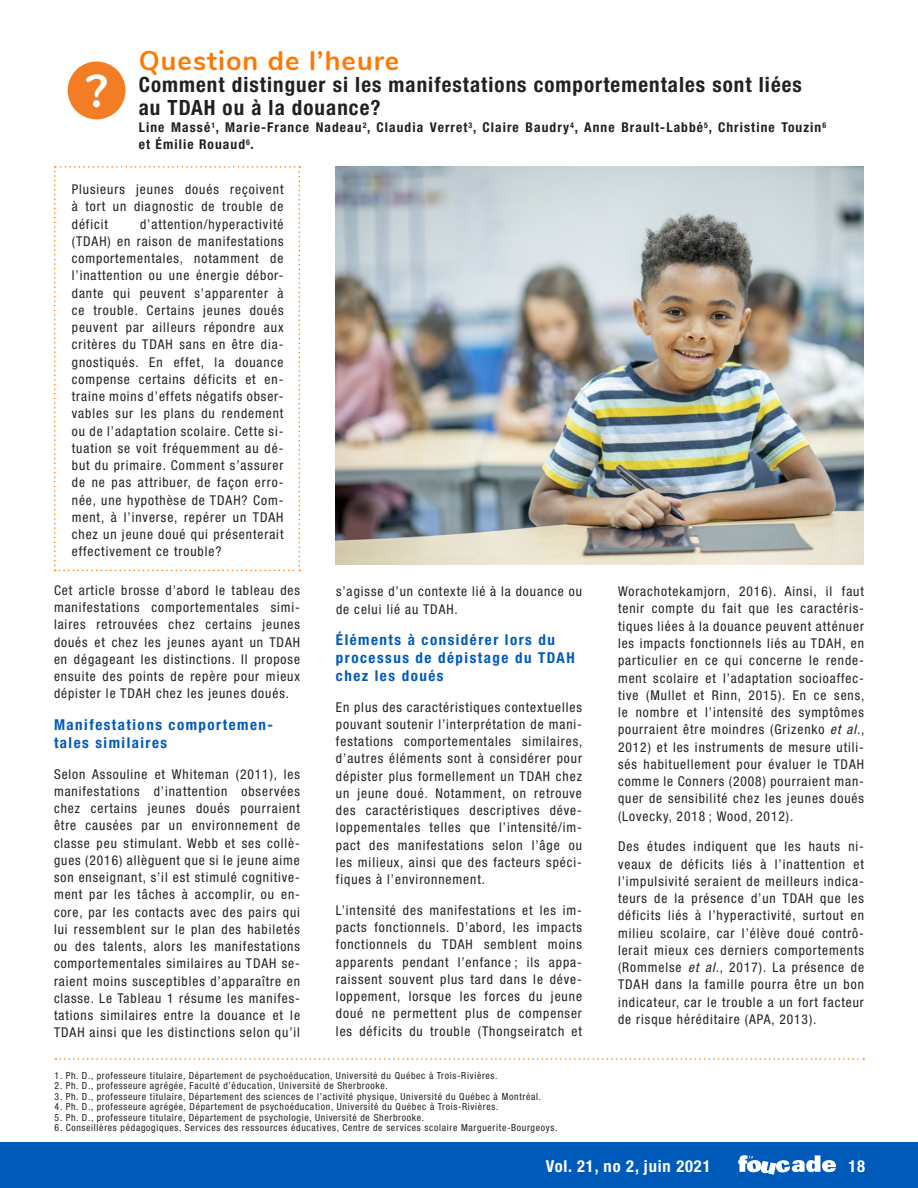
<style>
.page{position:relative;width:918px;height:1188px;background:#fff}
.page>*{position:absolute;margin:0;border:0;box-sizing:border-box;transform-origin:0 0}
.t1{font:700 46.05px "Nunito";color:#fff}
.t2{font:700 27px "Nunito";letter-spacing:.04em;color:#ff7800}
.t3{font:700 condensed 21px/22.5px "Helvetica Neue LT Std";letter-spacing:.05em;color:#231f20}
.t4{font:700 condensed 16.5px "Helvetica Neue LT Std";letter-spacing:.05em;color:#fff}
.t5{font:700 condensed 15px/18px "Helvetica Neue LT Std";letter-spacing:.1em;color:#005aba}
.t6{font:condensed 13.5px/17.2px "Helvetica Neue LT Std";letter-spacing:.07em;color:#231f20;text-align:justify}
.t7{font:700 condensed 13.5px/17.2px "Helvetica Neue LT Std";letter-spacing:.08em;color:#231f20}
.t8{font:condensed 9.75px "Helvetica Neue LT Std";letter-spacing:.07em;color:#231f20}
.s1{font-style:italic}
</style>
<div class="page">
<div style="left:0;top:1142px;width:918px;height:46px;background:#005aba"></div>
<svg style="left:738px;top:1155px;width:98px;height:20px"></svg>
<svg style="left:54px;top:166px;width:246px;height:405px"></svg>
<svg style="left:55px;top:1058px;width:809px;height:2px"></svg>
<div style="left:68px;top:62px;width:58px;height:57px;background:#f27d24;border-radius:50%"></div>
<img style="left:336px;top:166px;width:528px;height:399px">
<h1 class="t1" style="left:87px;top:57px;width:23px">?</h1>
<h2 class="t2" style="left:139px;top:41px;width:262px">Question de l’heure</h2>
<h3 class="t3" style="left:139px;top:73px;width:665px">Comment distinguer si les manifestations comportementales sont liées au TDAH ou à la douance?</h3>
<p class="t7" style="left:139px;top:119px;width:689px">Line Massé<sup>1</sup>, Marie-France Nadeau<sup>2</sup>, Claudia Verret<sup>3</sup>, Claire Baudry<sup>4</sup>, Anne Brault-Labbé<sup>5</sup>, Christine Touzin<sup>6 </sup>et Émilie Rouaud<sup>6</sup>.</p>
<p class="t6" style="left:72px;top:181px;width:213px">Plusieurs jeunes doués reçoivent à tort un diagnostic de trouble de déficit</p>
<p class="t6" style="left:72px;top:215px;width:213px;text-indent:68px">d’attention/hyperactivité (TDAH) en raison de manifestations comportementales, notamment de l’inattention ou une énergie débor&shy;dante qui peuvent s’apparenter à ce trouble. Certains jeunes doués peuvent par ailleurs répondre aux critères du TDAH sans en être dia&shy;gnostiqués. En effet, la douance compense certains déficits et en&shy;traine moins d’effets négatifs obser&shy;vables sur les plans du rendement ou de l’adaptation scolaire. Cette si&shy;tuation se voit fréquemment au dé&shy;but du primaire. Comment s’assurer de ne pas attribuer, de façon erro&shy;née, une hypothèse de TDAH? Com&shy;ment, à l’inverse, repérer un TDAH chez un jeune doué qui présenterait effectivement ce trouble?</p>
<p class="t6" style="left:54px;top:581px;width:248px">Cet article brosse d’abord le tableau des manifestations comportementales simi&shy;laires retrouvées chez certains jeunes doués et chez les jeunes ayant un TDAH en dégageant les distinctions. Il propose ensuite des points de repère pour mieux dépister le TDAH chez les jeunes doués.</p>
<p class="t5" style="left:54px;top:715px;width:221px">Manifestations comportemen&shy;tales similaires</p>
<p class="t6" style="left:54px;top:765px;width:248px">Selon Assouline et Whiteman (2011), les manifestations d’inattention observées chez certains jeunes doués pourraient être causées par un environnement de classe peu stimulant. Webb et ses collè&shy;gues (2016) allèguent que si le jeune aime son enseignant, s’il est stimulé cognitive&shy;ment par les tâches à accomplir, ou en&shy;core, par les contacts avec des pairs qui lui ressemblent sur le plan des habiletés ou des talents, alors les manifestations comportementales similaires au TDAH se&shy;raient moins susceptibles d’apparaître en classe. Le Tableau 1 résume les manifes&shy;tations similaires entre la douance et le TDAH ainsi que les distinctions selon qu’il</p>
<p class="t6" style="left:336px;top:583px;width:247px">s’agisse d’un contexte lié à la douance ou de celui lié au TDAH.</p>
<p class="t5" style="left:336px;top:630px;width:240px">Éléments à considérer lors du processus de dépistage du TDAH chez les doués</p>
<p class="t6" style="left:336px;top:698px;width:248px">En plus des caractéristiques contextuelles pouvant soutenir l’interprétation de mani&shy;festations comportementales similaires, d’autres éléments sont à considérer pour dépister plus formellement un TDAH chez un jeune doué. Notamment, on retrouve des caractéristiques descriptives déve&shy;loppementales telles que l’intensité/im&shy;pact des manifestations selon l’âge ou les milieux, ainsi que des facteurs spéci&shy;fiques à l’environnement.</p>
<p class="t6" style="left:336px;top:901px;width:248px">L’intensité des manifestations et les im&shy;pacts fonctionnels. D’abord, les impacts fonctionnels du TDAH semblent moins apparents pendant l’enfance ; ils appa&shy;raissent souvent plus tard dans le déve&shy;loppement, lorsque les forces du jeune doué ne permettent plus de compenser les déficits du trouble (Thongseiratch et</p>
<p class="t8" style="left:55px;top:1069px;width:444px">1. Ph. D., professeure titulaire, Département de psychoéducation, Université du Québec à Trois-Rivières.</p>
<p class="t8" style="left:55px;top:1080px;width:335px">2. Ph. D., professeure agrégée, Faculté d’éducation, Université de Sherbrooke.</p>
<p class="t8" style="left:55px;top:1090px;width:488px">3. Ph. D., professeure titulaire, Département des sciences de l’activité physique, Université du Québec à Montréal.</p>
<p class="t8" style="left:55px;top:1101px;width:445px">4. Ph. D., professeure agrégée, Département de psychoéducation, Université du Québec à Trois-Rivières.</p>
<p class="t8" style="left:55px;top:1111px;width:371px">5. Ph. D., professeure titulaire, Département de psychologie, Université de Sherbrooke.</p>
<p class="t8" style="left:55px;top:1122px;width:504px">6. Conseillères pédagogiques, Services des ressources éducatives, Centre de services scolaire Marguerite-Bourgeoys.</p>
<p class="t6" style="left:618px;top:583px;width:248px">Worachotekamjorn, 2016). Ainsi, il faut tenir compte du fait que les caractéris&shy;tiques liées à la douance peuvent atténuer les impacts fonctionnels liés au TDAH, en particulier en ce qui concerne le rende&shy;ment scolaire et l’adaptation socioaffec&shy;tive (Mullet et Rinn, 2015). En ce sens, le nombre et l’intensité des symptômes pourraient être moindres (Grizenko <span class="s1">et al.</span>, 2012) et les instruments de mesure utili&shy;sés habituellement pour évaluer le TDAH comme le Conners (2008) pourraient man&shy;quer de sensibilité chez les jeunes doués (Lovecky, 2018 ; Wood, 2012).</p>
<p class="t6" style="left:618px;top:838px;width:248px">Des études indiquent que les hauts ni&shy;veaux de déficits liés à l’inattention et l’impulsivité seraient de meilleurs indica&shy;teurs de la présence d’un TDAH que les déficits liés à l’hyperactivité, surtout en milieu scolaire, car l’élève doué contrô&shy;lerait mieux ces derniers comportements (Rommelse <span class="s1">et al.</span>, 2017). La présence de TDAH dans la famille pourra être un bon indicateur, car le trouble a un fort facteur de risque héréditaire (APA, 2013).</p>
<p class="t4" style="left:546px;top:1156px;width:166px">Vol. 21, no 2, juin 2021</p>
<p class="t4" style="left:848px;top:1156px;width:18px">18</p>
</div>
